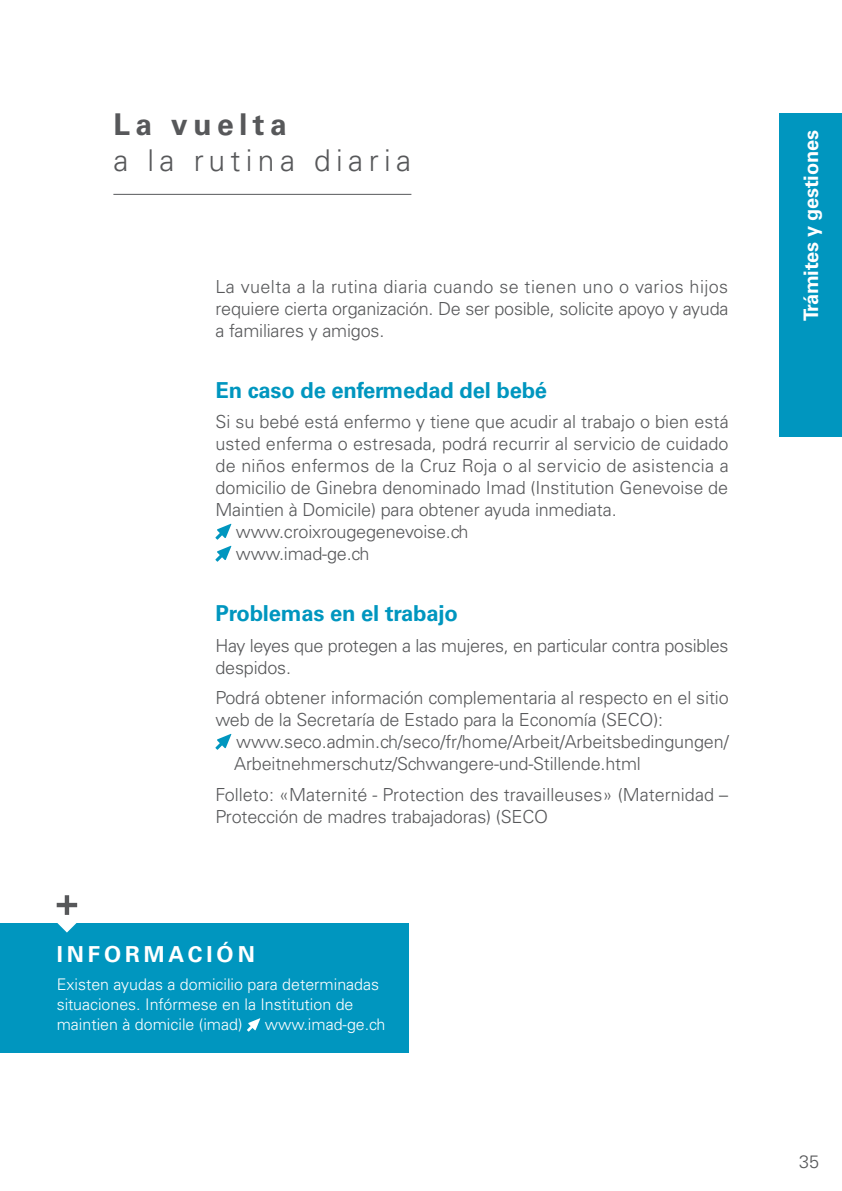
<style>
.page{position:relative;width:842px;height:1191px;background:#fff}
.page>*{position:absolute;margin:0;border:0;box-sizing:border-box;transform-origin:0 0}
.t1{font:300 30px "Univers LT Std";letter-spacing:.18em;color:#57585a}
.t2{font:700 30px "Univers LT Std";letter-spacing:.18em;color:#57585a}
.t3{font:700 22px "Univers LT Std";letter-spacing:-.01em;color:#0096bf}
.t4{font:700 22px "Univers LT Std";letter-spacing:.18em;color:#fff}
.t5{font:700 20px "Univers LT Std";letter-spacing:-.01em;color:#fff}
.t6{font:300 18px/22px "Univers LT Std";letter-spacing:-.005em;color:#57585a}
.t7{font:300 18px "Univers LT Std";letter-spacing:.015em;color:#57585a}
.t8{font:300 16px/20px "Univers LT Std";color:#fff}
</style>
<div class="page">
<div style="left:780px;top:113px;width:62px;height:324px;background:#0096bf"></div>
<svg style="left:215px;top:523px;width:16px;height:39px"></svg>
<svg style="left:215px;top:733px;width:16px;height:17px"></svg>
<hr style="left:113px;top:194px;width:298px;height:1px;background:#57585a">
<div style="left:0;top:923px;width:408px;height:129px;background:#0096bf"></div>
<svg style="left:247px;top:1018px;width:13px;height:13px"></svg>
<svg style="left:57px;top:895px;width:20px;height:37px"></svg>
<h1 class="t2" style="left:113px;top:107px;width:175px">La vuelta</h1>
<h1 class="t1" style="left:113px;top:142px;width:299px">a la rutina diaria</h1>
<p class="t6" style="left:215px;top:275px;width:515px;text-align:justify">La vuelta a la rutina diaria cuando se tienen uno o varios hijos requiere cierta organización. De ser posible, solicite apoyo y ayuda a familiares y amigos.</p>
<p class="t3" style="left:215px;top:377px;width:333px">En caso de enfermedad del bebé</p>
<p class="t6" style="left:215px;top:411px;width:515px">Si su bebé está enfermo y tiene que acudir al trabajo o bien está</p>
<p class="t6" style="left:215px;top:433px;width:515px">usted enferma o estresada, podrá recurrir al servicio de cuidado</p>
<p class="t7" style="left:215px;top:455px;width:515px">de niños enfermos de la Cruz Roja o al servicio de asistencia a</p>
<p class="t6" style="left:215px;top:477px;width:514px">domicilio de Ginebra denominado Imad (Institution Genevoise de</p>
<p class="t6" style="left:215px;top:499px;width:403px">Maintien à Domicile) para obtener ayuda inmediata.</p>
<p class="t6" style="left:236px;top:521px;width:234px">www.croixrougegenevoise.ch</p>
<p class="t6" style="left:236px;top:543px;width:135px">www.imad-ge.ch</p>
<p class="t3" style="left:215px;top:600px;width:244px">Problemas en el trabajo</p>
<p class="t6" style="left:215px;top:634px;width:514px">Hay leyes que protegen a las mujeres, en particular contra posibles despidos.</p>
<p class="t6" style="left:215px;top:687px;width:515px">Podrá obtener información complementaria al respecto en el sitio web de la Secretaría de Estado para la Economía (SECO):</p>
<p class="t6" style="left:234px;top:731px;width:496px">www.seco.admin.ch/seco/fr/home/Arbeit/Arbeitsbedingungen/<br>Arbeitnehmerschutz/Schwangere-und-Stillende.html</p>
<p class="t6" style="left:215px;top:783px;width:514px">Folleto: «Maternité - Protection des travailleuses» (Maternidad –<br>Protección de madres trabajadoras) (SECO</p>
<p class="t4" style="left:57px;top:941px;width:200px">INFORMACIÓN</p>
<p class="t8" style="left:57px;top:974px;width:324px">Existen ayudas a domicilio para determinadas situaciones. Infórmese en la Institution de maintien à domicile (imad)</p>
<p class="t8" style="left:265px;top:1014px;width:122px">www.imad-ge.ch</p>
<p class="t5" style="left:799px;top:321px;width:192px;rotate:-90deg">Trámites y gestiones</p>
<p class="t6" style="left:799px;top:1151px;width:22px">35</p>
</div>
